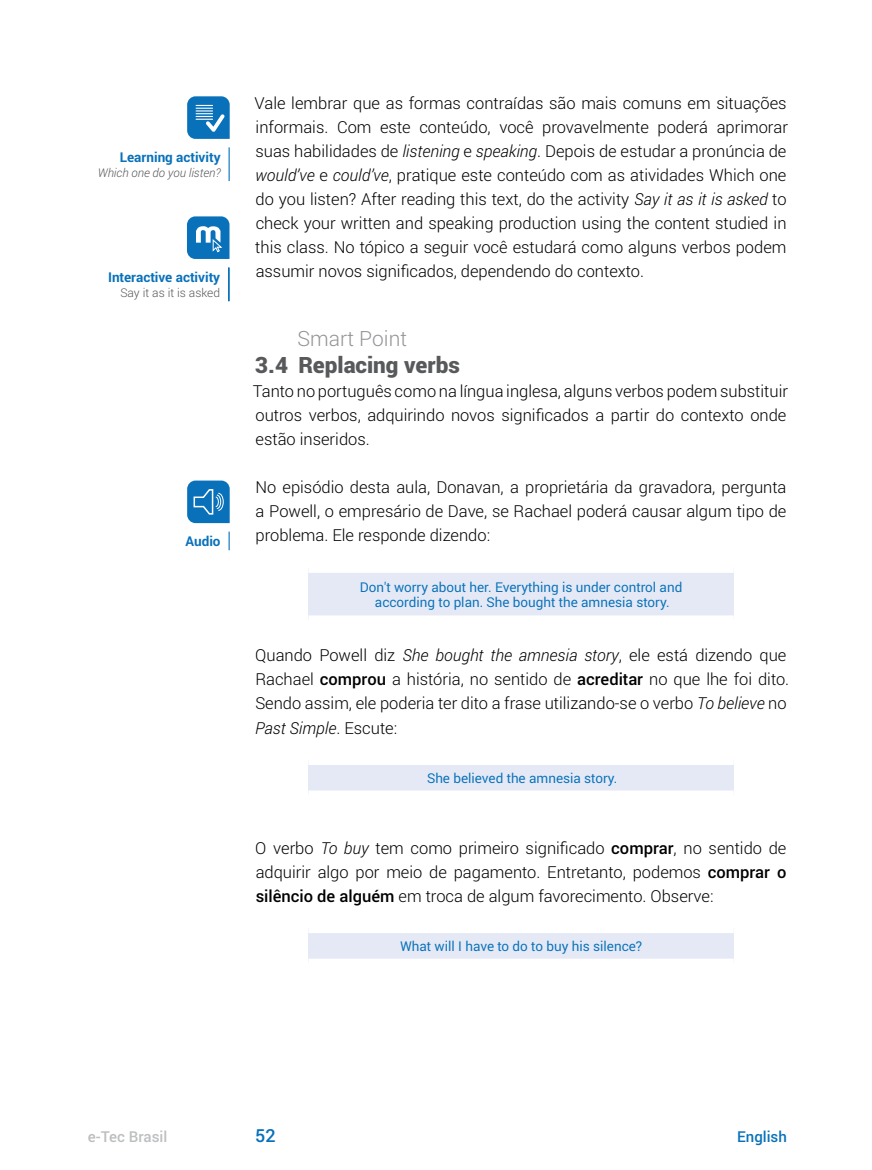
<style>
.page{position:relative;width:872px;height:1170px;background:#fff}
.page>*{position:absolute;margin:0;border:0;box-sizing:border-box;transform-origin:0 0}
.t1{font:900 22.5px "Roboto";color:#58595b}
.t2{font:300 21px "Roboto";color:#939598}
.t3{font:500 18px "Roboto";color:#0971ba}
.t4{font:300 16.5px/24px "Roboto";color:#000;text-align:justify}
.t5{font:500 15px "Roboto";color:#bcbec0}
.t6{font:500 15px "Roboto";color:#0971ba}
.t7{font:13.5px/15px "Roboto";color:#0971ba;text-align:center}
.t8{font:700 13.5px "Roboto";color:#0971ba}
.t9{font:italic 300 12px "Roboto";color:#58595b}
.t10{font:300 12px "Roboto";color:#58595b}
.s1{font-style:italic}
.s2{font-weight:500}
</style>
<div class="page">
<div style="left:308px;top:568px;width:425px;height:51px;background:#e4e9f5"></div>
<div style="left:308px;top:564px;width:425px;height:9px;background:#fff"></div>
<div style="left:308px;top:615px;width:425px;height:9px;background:#fff"></div>
<div style="left:308px;top:760px;width:425px;height:34px;background:#e4e9f5"></div>
<div style="left:308px;top:756px;width:425px;height:9px;background:#fff"></div>
<div style="left:308px;top:790px;width:425px;height:9px;background:#fff"></div>
<div style="left:308px;top:928px;width:425px;height:34px;background:#e4e9f5"></div>
<div style="left:308px;top:924px;width:425px;height:9px;background:#fff"></div>
<div style="left:308px;top:958px;width:425px;height:9px;background:#fff"></div>
<svg style="left:187px;top:96px;width:43px;height:43px;background:#3188c5"></svg>
<hr style="left:228px;top:147px;width:2px;height:34px;background:#0971ba">
<svg style="left:187px;top:216px;width:42px;height:43px;background:#388cc7"></svg>
<hr style="left:228px;top:267px;width:2px;height:34px;background:#0971ba">
<svg style="left:228px;top:531px;width:2px;height:19px"></svg>
<svg style="left:187px;top:480px;width:43px;height:43px;background:#2b84c3"></svg>
<p class="t8" style="left:120px;top:148px;width:102px">Learning activity</p>
<p class="t9" style="left:98px;top:164px;width:124px">Which one do you listen?</p>
<p class="t8" style="left:108px;top:268px;width:114px">Interactive activity</p>
<p class="t10" style="left:120px;top:284px;width:101px">Say it as it is asked</p>
<p class="t8" style="left:185px;top:532px;width:37px">Audio</p>
<p class="t4" style="left:254px;top:91px;width:535px">Vale lembrar que as formas contraídas são mais comuns em situações informais. Com este conteúdo, você provavelmente poderá aprimorar suas habilidades de <span class="s1">listening</span> e <span class="s1">speaking</span>. Depois de estudar a pronúncia de <span class="s1">would’ve</span> e <span class="s1">could’ve</span>, pratique este conteúdo com as atividades Which one do you listen? After reading this text, do the activity <span class="s1">Say it as it is asked</span> to check your written and speaking production using the content studied in this class. No tópico a seguir você estudará como alguns verbos podem assumir novos significados, dependendo do contexto.</p>
<p class="t2" style="left:297px;top:324px;width:111px">Smart Point</p>
<h1 class="t1" style="left:255px;top:349px;width:206px">3.4 Replacing verbs</h1>
<p class="t4" style="left:253px;top:379px;width:537px">Tanto no português como na língua inglesa, alguns verbos podem substituir outros verbos, adquirindo novos significados a partir do contexto onde estão inseridos.</p>
<p class="t4" style="left:255px;top:475px;width:532px">No episódio desta aula, Donavan, a proprietária da gravadora, pergunta a Powell, o empresário de Dave, se Rachael poderá causar algum tipo de problema. Ele responde dizendo:</p>
<p class="t7" style="left:360px;top:579px;width:324px">Don't worry about her. Everything is under control and according to plan. She bought the amnesia story.</p>
<p class="t4" style="left:255px;top:643px;width:535px;text-align:left">Quando Powell diz <span class="s1">She bought the amnesia story</span>, ele está dizendo que Rachael <span class="s2">comprou</span> a história, no sentido de <span class="s2">acreditar</span> no que lhe foi dito.<br>Sendo assim, ele poderia ter dito a frase utilizando-se o verbo <span class="s1">To believe</span> no <span class="s1">Past Simple</span>. Escute:</p>
<p class="t7" style="left:427px;top:770px;width:192px">She believed the amnesia story.</p>
<p class="t4" style="left:255px;top:835px;width:533px">O verbo <span class="s1">To buy</span> tem como primeiro significado <span class="s2">comprar</span>, no sentido de adquirir algo por meio de pagamento. Entretanto, podemos <span class="s2">comprar o silêncio de alguém</span> em troca de algum favorecimento. Observe:</p>
<p class="t7" style="left:400px;top:938px;width:244px">What will I have to do to buy his silence?</p>
<p class="t5" style="left:88px;top:1125px;width:81px">e-Tec Brasil</p>
<p class="t3" style="left:255px;top:1122px;width:22px">52</p>
<p class="t6" style="left:737px;top:1125px;width:51px">English</p>
</div>
